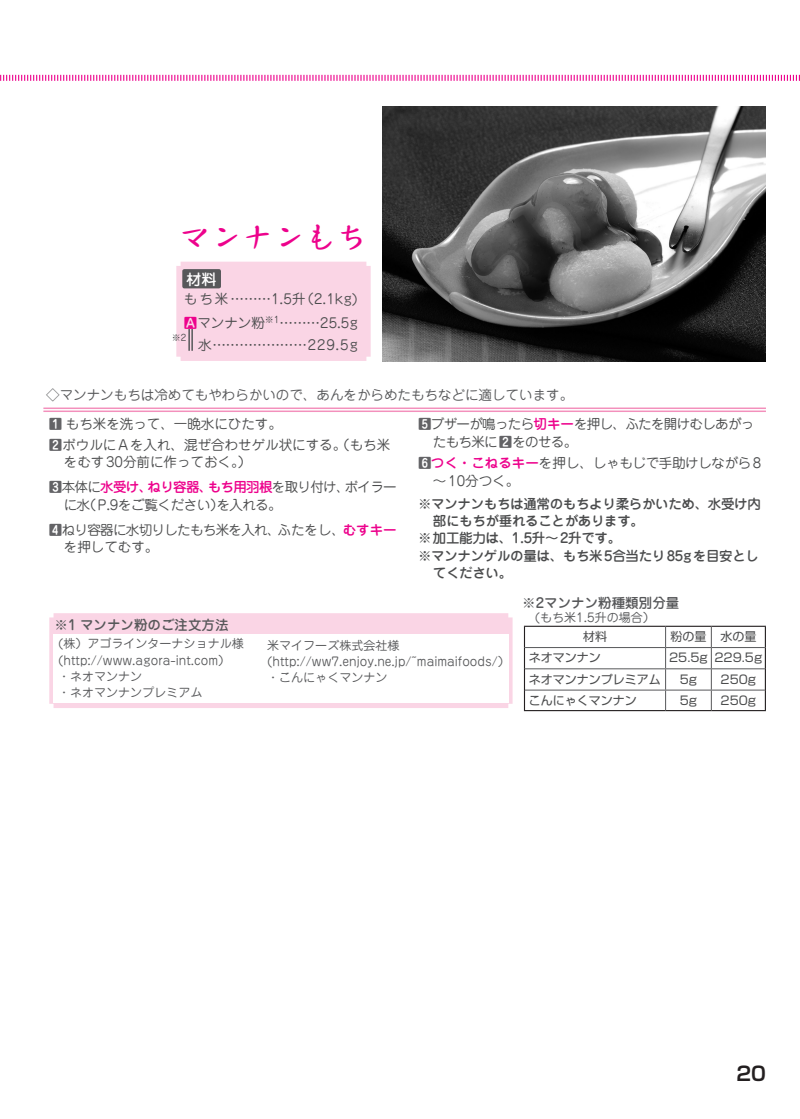
<style>
.page{position:relative;width:800px;height:1119px;background:#fff}
.page>*{position:absolute;margin:0;border:0;box-sizing:border-box;transform-origin:0 0}
.t1{font:33px "Nachin Std";letter-spacing:-.05em;color:#ed028c}
.t2{font:700 19.5px "Shin Go Pr 5 De";color:#231f20}
.t3{font:500 15px "Jun 34 Pro";color:#fff}
.t4{font:13.5px/21px "Jun 201 Pro";color:#4b4c4d}
.t5{font:500 13.5px "Jun 34 Pro";letter-spacing:-.025em;color:#4b4c4d}
.t6{font:13.5px/25.2px "Jun 201 Pro";letter-spacing:-.05em;color:#4b4c4d}
.t7{font:13.5px "Jun 201 Pro";color:#57585a}
.t8{font:13.5px/18px "Jun 201 Pro";letter-spacing:-.025em;color:#4b4c4d}
.t9{font:500 13.5px "Jun 34 Pro";letter-spacing:-.05em;color:#ed028c}
.t10{font:500 13.5px "Jun 34 Pro";color:#57585a}
.t11{font:12px/16.2px "Jun 201 Pro";color:#57585a}
.t12{font:12px "Shin Go Pr 5";color:#4b4c4d}
.t13{font:9px "Jun 201 Pro";color:#4b4c4d}
.s1{font-family:"Jun 501 Pro";font-weight:700;color:#ed028c}
.s2{font-family:"Jun 501 Pro";font-weight:700;color:#636366}
.s3{font-family:"Jun 201 Pro";font-weight:400;color:#4b4c4d}
.s4{font-family:"Jun 34 Pro";font-weight:500;color:#ed028c}
</style>
<div class="page">
<svg style="left:0;top:74px;width:799px;height:7px"></svg>
<img style="left:383px;top:106px;width:382px;height:256px">
<div style="left:49px;top:613px;width:463px;height:95px;background:#fad5e5"></div>
<div style="left:53px;top:634px;width:455px;height:69px;background:#fff"></div>
<div style="left:176px;top:261px;width:194px;height:100px;background:#fad5e5"></div>
<div style="left:182px;top:269px;width:39px;height:19px;background:#57585a;border-radius:2px"></div>
<hr style="left:43px;top:410px;width:722px;height:2px;background:#f390bc">
<hr style="left:43px;top:407px;width:722px;height:2px;background:#f390bc">
<hr style="left:191px;top:329px;width:2px;height:22px;background:#57585a">
<hr style="left:188px;top:329px;width:2px;height:22px;background:#57585a">
<hr style="left:525px;top:647px;width:140px;height:1px;background:#57585a">
<hr style="left:665px;top:647px;width:46px;height:1px;background:#57585a">
<hr style="left:711px;top:647px;width:53px;height:1px;background:#57585a">
<hr style="left:525px;top:668px;width:140px;height:1px;background:#57585a">
<hr style="left:665px;top:668px;width:46px;height:1px;background:#57585a">
<hr style="left:711px;top:668px;width:53px;height:1px;background:#57585a">
<hr style="left:525px;top:689px;width:140px;height:1px;background:#57585a">
<hr style="left:665px;top:689px;width:46px;height:1px;background:#57585a">
<svg style="left:665px;top:626px;width:1px;height:84px"></svg>
<hr style="left:711px;top:689px;width:53px;height:1px;background:#57585a">
<svg style="left:710px;top:626px;width:1px;height:84px"></svg>
<hr style="left:524px;top:625px;width:141px;height:1px;background:#231f20">
<hr style="left:665px;top:625px;width:46px;height:1px;background:#231f20">
<hr style="left:711px;top:625px;width:54px;height:1px;background:#231f20">
<svg style="left:524px;top:626px;width:1px;height:84px"></svg>
<svg style="left:764px;top:626px;width:1px;height:84px"></svg>
<hr style="left:524px;top:710px;width:141px;height:1px;background:#231f20">
<hr style="left:665px;top:710px;width:46px;height:1px;background:#231f20">
<hr style="left:711px;top:710px;width:54px;height:1px;background:#231f20">
<h1 class="t1" style="left:178px;top:217px;width:191px">マンナンもち</h1>
<p class="t3" style="left:186px;top:267px;width:31px">材料</p>
<p class="t4" style="left:184px;top:286px;width:176px;line-height:23.7px">もち米………1.5升（2.1kg)<br><span class="s1">A</span>マンナン粉<sup>※1</sup>………25.5g</p>
<p class="t4" style="left:184px;top:332px;width:176px">　水…………………229.5g</p>
<p class="t13" style="left:172px;top:330px;width:16px">※2</p>
<p class="t7" style="left:46px;top:384px;width:528px">◇マンナンもちは冷めてもやわらかいので、あんをからめたもちなどに適しています。</p>
<p class="t4" style="left:49px;top:412px;width:342px"><span class="s2">1</span> もち米を洗って、一晩水にひたす。<br><span class="s2">2</span>ボウルにAを入れ、混ぜ合わせゲル状にする。（もち米</p>
<p class="t4" style="left:64px;top:450px;width:189px">をむす30分前に作っておく。）</p>
<p class="t9" style="left:49px;top:476px;width:349px"><span class="s2">3</span><span class="s3">本体に</span>水受け、ねり容器、もち用羽根<span class="s3">を取り付け、ボイラー</span></p>
<p class="t6" style="left:49px;top:490px;width:349px;text-indent:15px">に水（P.9をご覧ください）を入れる。<br><span class="s2">4</span>ねり容器に水切りしたもち米を入れ、ふたをし、<span class="s4">むすキー</span></p>
<p class="t4" style="left:64px;top:535px;width:96px">を押してむす。</p>
<p class="t6" style="left:433px;top:413px;width:323px;line-height:18px;text-indent:-15px"><span class="s2">5</span>ブザーが鳴ったら<span class="s4">切キー</span>を押し、ふたを開けむしあがったもち米に<span class="s2">2</span>をのせる。</p>
<p class="t8" style="left:433px;top:453px;width:330px;text-indent:-15px"><span class="s2">6</span><span class="s4">つく・こねるキー</span>を押し、しゃもじで手助けしながら8〜10分つく。</p>
<p class="t5" style="left:418px;top:493px;width:344px">※マンナンもちは通常のもちより柔らかいため、水受け内</p>
<p class="t5" style="left:433px;top:510px;width:212px">部にもちが垂れることがあります。</p>
<p class="t5" style="left:418px;top:527px;width:204px">※加工能力は、1.5升〜2升です。</p>
<p class="t5" style="left:418px;top:544px;width:342px">※マンナンゲルの量は、もち米5合当たり85gを目安とし</p>
<p class="t5" style="left:433px;top:562px;width:81px">てください。</p>
<p class="t10" style="left:522px;top:592px;width:159px">※2マンナン粉種類別分量</p>
<p class="t10" style="left:55px;top:614px;width:175px">※1 マンナン粉のご注文方法</p>
<p class="t11" style="left:58px;top:634px;width:187px">(株）アゴラインターナショナル様(http://www.agora-int.com）・ネオマンナン<br>・ネオマンナンプレミアム</p>
<p class="t11" style="left:267px;top:635px;width:244px">米マイフーズ株式会社様(http://ww7.enjoy.ne.jp/~maimaifoods/）・こんにゃくマンナン</p>
<p class="t11" style="left:534px;top:608px;width:121px">(もち米1.5升の場合）</p>
<p class="t12" style="left:583px;top:626px;width:25px">材料</p>
<p class="t12" style="left:670px;top:626px;width:87px">粉の量 水の量</p>
<p class="t12" style="left:528px;top:648px;width:73px">ネオマンナン</p>
<p class="t12" style="left:669px;top:648px;width:95px">25.5g 229.5g</p>
<p class="t12" style="left:528px;top:669px;width:133px">ネオマンナンプレミアム</p>
<p class="t12" style="left:679px;top:669px;width:19px">5g</p>
<p class="t12" style="left:720px;top:669px;width:37px">250g</p>
<p class="t12" style="left:528px;top:690px;width:109px">こんにゃくマンナン</p>
<p class="t12" style="left:679px;top:690px;width:19px">5g</p>
<p class="t12" style="left:720px;top:690px;width:37px">250g</p>
<h2 class="t2" style="left:736px;top:1057px;width:31px">20</h2>
</div>
